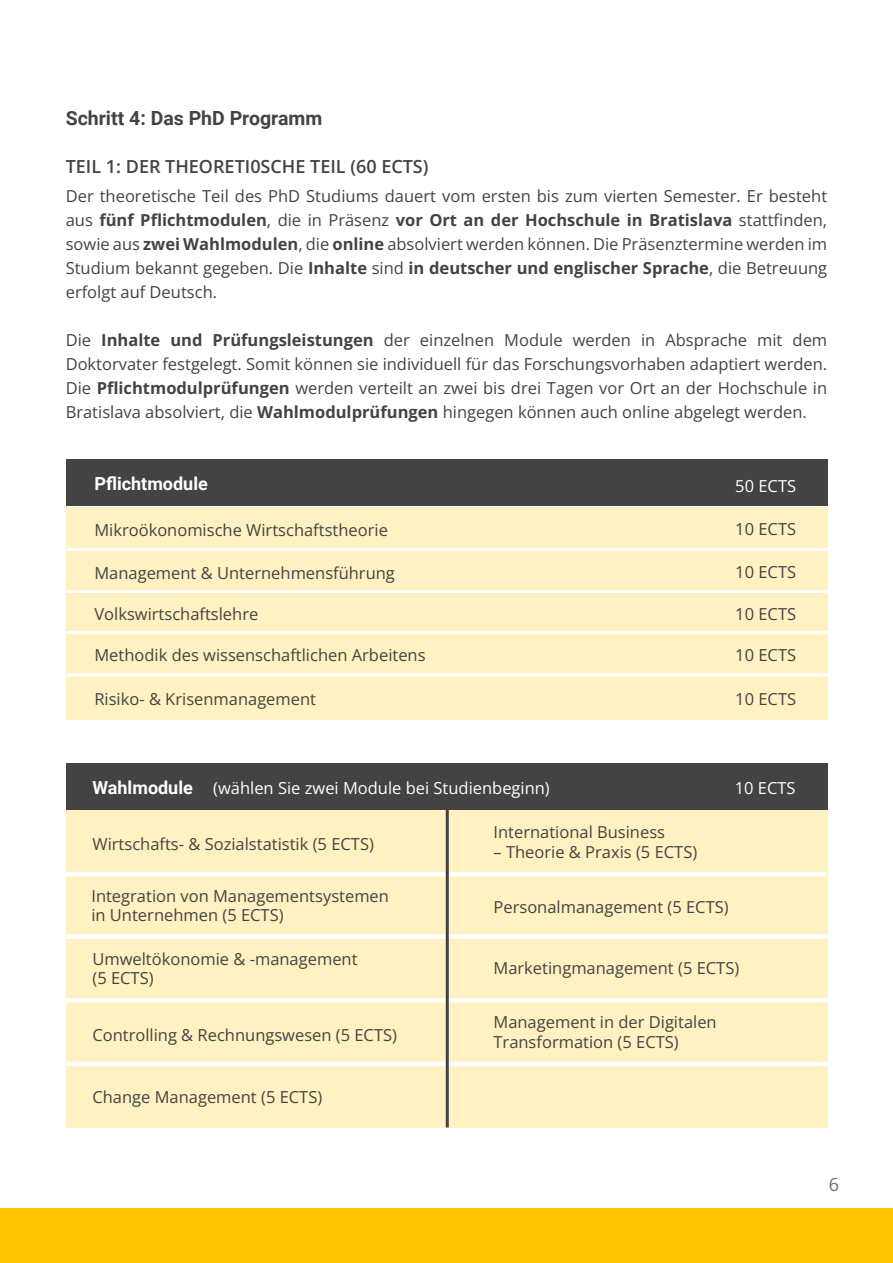
<style>
.page{position:relative;width:893px;height:1263px;background:#fff}
.page>*{position:absolute;margin:0;border:0;box-sizing:border-box;transform-origin:0 0}
.t1{font:700 19.5px "Roboto";color:#434343}
.t2{font:600 18px "Open Sans";color:#434343}
.t3{font:700 18px "Roboto";color:#fff}
.t4{font:18px "Open Sans";color:#707070}
.t5{font:16.5px/24px "Open Sans";color:#434343;text-align:justify}
.t6{font:16.5px "Open Sans";color:#fff}
.s1{font-weight:700}
</style>
<div class="page">
<div style="left:66px;top:507px;width:761px;height:213px;background:#fff1c1"></div>
<hr style="left:67px;top:548px;width:761px;height:3px;background:#fff">
<hr style="left:67px;top:590px;width:761px;height:3px;background:#fff">
<hr style="left:67px;top:631px;width:761px;height:3px;background:#fff">
<hr style="left:67px;top:673px;width:761px;height:3px;background:#fff">
<div style="left:66px;top:809px;width:761px;height:318px;background:#fff1c1"></div>
<div style="left:0;top:1209px;width:893px;height:54px;background:#ffc400"></div>
<div style="left:66px;top:459px;width:762px;height:47px;background:#434343"></div>
<div style="left:66px;top:763px;width:761px;height:46px;background:#434343"></div>
<hr style="left:65px;top:872px;width:761px;height:4px;background:#fff">
<div style="left:66px;top:934px;width:761px;height:5px;background:#fff"></div>
<hr style="left:66px;top:998px;width:761px;height:4px;background:#fff">
<hr style="left:66px;top:1062px;width:761px;height:4px;background:#fff">
<hr style="left:446px;top:808px;width:3px;height:319px;background:#434343">
<p class="t1" style="left:66px;top:105px;width:258px">Schritt 4: Das PhD Programm</p>
<p class="t2" style="left:66px;top:154px;width:364px">TEIL 1: DER THEORETI0SCHE TEIL (60 ECTS)</p>
<p class="t5" style="left:66px;top:183px;width:763px">Der theoretische Teil des PhD Studiums dauert vom ersten bis zum vierten Semester. Er besteht aus <span class="s1">fünf Pflichtmodulen</span>, die in Präsenz <span class="s1">vor Ort an der Hochschule in Bratislava</span> stattfinden, sowie aus <span class="s1">zwei Wahlmodulen</span>, die <span class="s1">online</span> absolviert werden können. Die Präsenztermine werden im Studium bekannt gegeben. Die <span class="s1">Inhalte</span> sind <span class="s1">in deutscher und englischer Sprache</span>, die Betreuung erfolgt auf Deutsch.</p>
<p class="t5" style="left:66px;top:327px;width:763px">Die <span class="s1">Inhalte und Prüfungsleistungen</span> der einzelnen Module werden in Absprache mit dem Doktorvater festgelegt. Somit können sie individuell für das Forschungsvorhaben adaptiert werden.<br>Die <span class="s1">Pflichtmodulprüfungen</span> werden verteilt an zwei bis drei Tagen vor Ort an der Hochschule in Bratislava absolviert, die <span class="s1">Wahlmodulprüfungen</span> hingegen können auch online abgelegt werden.</p>
<p class="t3" style="left:94px;top:471px;width:115px">Pflichtmodule</p>
<p class="t5" style="left:94px;top:518px;width:295px">Mikroökonomische Wirtschaftstheorie</p>
<p class="t6" style="left:735px;top:474px;width:62px">50 ECTS</p>
<p class="t5" style="left:735px;top:517px;width:62px">10 ECTS</p>
<p class="t5" style="left:94px;top:561px;width:302px">Management &amp; Unternehmensführung</p>
<p class="t5" style="left:735px;top:559px;width:62px">10 ECTS</p>
<p class="t5" style="left:94px;top:601px;width:165px">Volkswirtschaftslehre</p>
<p class="t5" style="left:735px;top:601px;width:62px">10 ECTS</p>
<p class="t5" style="left:94px;top:642px;width:333px">Methodik des wissenschaftlichen Arbeitens</p>
<p class="t5" style="left:735px;top:642px;width:62px">10 ECTS</p>
<p class="t5" style="left:94px;top:686px;width:223px">Risiko- &amp; Krisenmanagement</p>
<p class="t5" style="left:735px;top:686px;width:62px">10 ECTS</p>
<p class="t3" style="left:92px;top:775px;width:102px">Wahlmodule</p>
<p class="t6" style="left:213px;top:777px;width:338px">(wählen Sie zwei Module bei Studienbeginn)</p>
<p class="t6" style="left:735px;top:777px;width:62px">10 ECTS</p>
<p class="t5" style="left:92px;top:831px;width:283px">Wirtschafts- &amp; Sozialstatistik (5 ECTS)</p>
<p class="t5" style="left:493px;top:820px;width:173px">International Business</p>
<p class="t5" style="left:493px;top:839px;width:205px">– Theorie &amp; Praxis (5 ECTS)</p>
<p class="t5" style="left:91px;top:883px;width:299px">Integration von Managementsystemen</p>
<p class="t5" style="left:91px;top:903px;width:194px">in Unternehmen (5 ECTS)</p>
<p class="t5" style="left:493px;top:894px;width:237px">Personalmanagement (5 ECTS)</p>
<p class="t5" style="left:92px;top:946px;width:267px">Umweltökonomie &amp; -management</p>
<p class="t5" style="left:92px;top:966px;width:63px">(5 ECTS)</p>
<p class="t5" style="left:493px;top:956px;width:247px">Marketingmanagement (5 ECTS)</p>
<p class="t5" style="left:92px;top:1022px;width:306px">Controlling &amp; Rechnungswesen (5 ECTS)</p>
<p class="t5" style="left:92px;top:1084px;width:231px">Change Management (5 ECTS)</p>
<p class="t5" style="left:493px;top:1010px;width:225px">Management in der Digitalen</p>
<p class="t5" style="left:493px;top:1029px;width:187px">Transformation (5 ECTS)</p>
<p class="t4" style="left:829px;top:1172px;width:12px">6</p>
</div>
